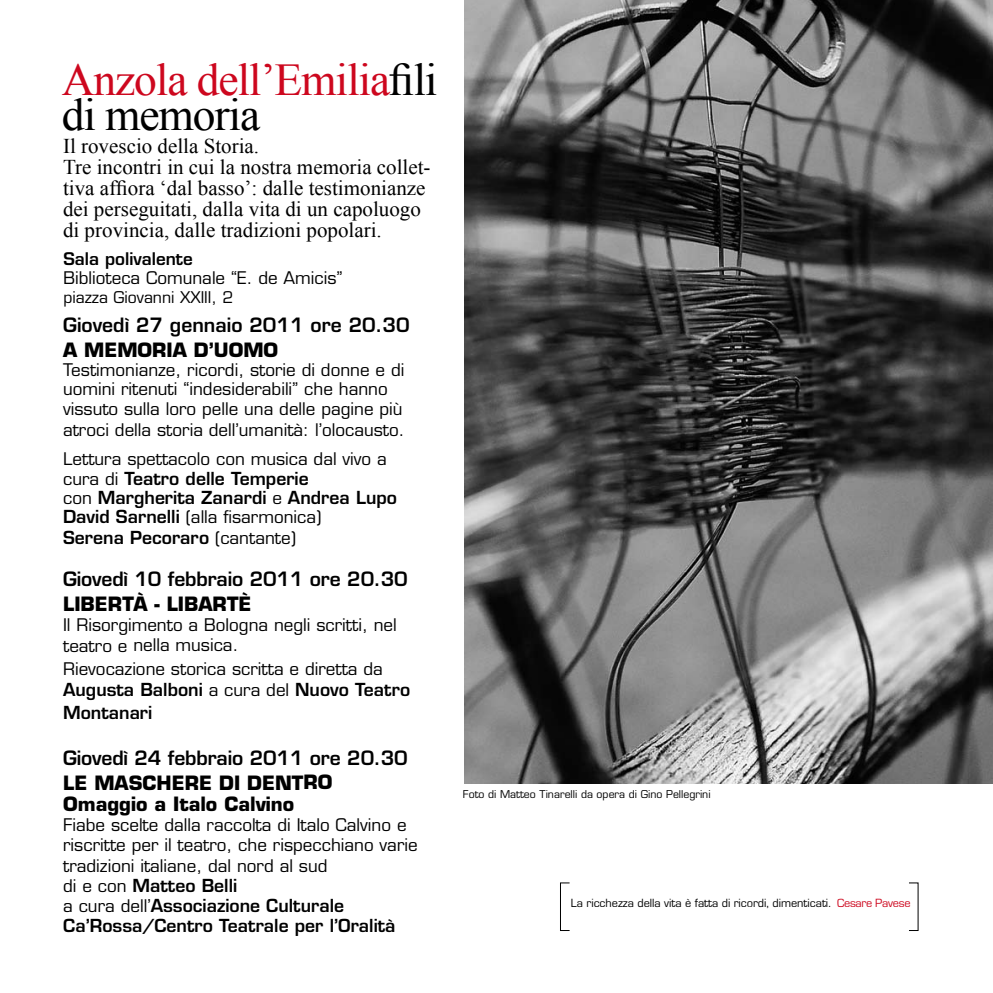
<style>
.page{position:relative;width:993px;height:993px;background:#fff}
.page>*{position:absolute;margin:0;border:0;box-sizing:border-box;transform-origin:0 0}
.t1{font:45.5px/35px "Times New Roman";letter-spacing:-.025em;color:#cd071e}
.t2{font:21px/21px "Times New Roman";color:#000}
.t3{font:600 19.25px "Eurostile LT Std";letter-spacing:-.01em;color:#000}
.t4{font:700 19.25px/21px "Eurostile LT Std";color:#000}
.t5{font:600 17.5px/19.8px "Eurostile LT Std";color:#000}
.t6{font:16.97px/20.3px "Eurostile LT Std";color:#000}
.t7{font:600 16.97px "Eurostile LT Std";color:#000}
.t8{font:15.75px "Eurostile LT Std";color:#000}
.t9{font:12.25px "Eurostile";color:#000}
.t10{font:10.5px "Eurostile LT Std";color:#000}
.s1{color:#000}
.s2{font-weight:400;font-size:16.97px}
.s3{font-weight:600;font-size:17.5px}
.s4{font-family:"Eurostile";font-weight:400;font-size:19.25px}
.s5{color:#cd071e}
</style>
<div class="page">
<img style="left:464px;top:0;width:528px;height:783px">
<div style="left:560px;top:882px;width:10px;height:48px;border:1px solid #000"></div>
<h1 class="t1" style="left:62px;top:62px;width:377px">Anzola dell’Emilia<span class="s1">fili di memoria</span></h1>
<p class="t2" style="left:63px;top:135px;width:369px">Il rovescio della Storia.<br>Tre incontri in cui la nostra memoria collet&shy;tiva affiora ‘dal basso’: dalle testimonianze dei perseguitati, dalla vita di un capoluogo di provincia, dalle tradizioni popolari.</p>
<p class="t7" style="left:63px;top:248px;width:131px">Sala polivalente</p>
<p class="t6" style="left:63px;top:267px;width:281px">Biblioteca Comunale “E. de Amicis”</p>
<p class="t8" style="left:63px;top:288px;width:171px">piazza Giovanni XXIII, 2</p>
<p class="t3" style="left:63px;top:313px;width:348px">Giovedì 27 gennaio 2011 ore 20.30</p>
<p class="t4" style="left:63px;top:339px;width:216px">A MEMORIA D’UOMO</p>
<p class="t6" style="left:63px;top:360px;width:343px;line-height:19.2px">Testimonianze, ricordi, storie di donne e di uomini ritenuti “indesiderabili” che hanno vissuto sulla loro pelle una delle pagine più</p>
<p class="t6" style="left:63px;top:414px;width:343px;line-height:29.8px">atroci della storia dell’umanità: l’olocausto.<br>Lettura spettacolo con musica dal vivo a</p>
<p class="t5" style="left:63px;top:468px;width:335px;line-height:19.2px"><span class="s2">cura di</span> Teatro delle Temperie<br><span class="s2">con</span> Margherita Zanardi <span class="s2">e</span> Andrea Lupo</p>
<p class="t6" style="left:63px;top:506px;width:260px"><span class="s3">David Sarnelli</span> (alla fisarmonica)</p>
<p class="t5" style="left:63px;top:527px;width:234px">Serena Pecoraro <span class="s2">(cantante)</span></p>
<p class="t3" style="left:63px;top:567px;width:346px">Giovedì 10 febbraio 2011 ore 20.30</p>
<p class="t4" style="left:63px;top:593px;width:190px">LIBERTÀ - LIBARTÈ</p>
<p class="t6" style="left:63px;top:614px;width:335px">Il Risorgimento a Bologna negli scritti, nel teatro e nella musica.</p>
<p class="t6" style="left:63px;top:658px;width:321px">Rievocazione storica scritta e diretta da</p>
<p class="t5" style="left:63px;top:677px;width:348px;line-height:23.1px">Augusta Balboni <span class="s2">a cura del</span> Nuovo Teatro<br>Montanari</p>
<p class="t3" style="left:63px;top:745px;width:346px">Giovedì 24 febbraio 2011 ore 20.30</p>
<p class="t4" style="left:63px;top:771px;width:271px">LE MASCHERE DI DENTRO<br>Omaggio a Italo Calvino</p>
<p class="t6" style="left:63px;top:814px;width:356px">Fiabe scelte dalla raccolta di Italo Calvino e riscritte per il teatro, che rispecchiano varie tradizioni italiane, dal nord al sud</p>
<p class="t5" style="left:63px;top:875px;width:334px"><span class="s2">di e con</span> Matteo Belli<br><span class="s2">a cura dell</span><span class="s4">’</span>Associazione Culturale<br>Ca’Rossa/Centro Teatrale per l’Oralità</p>
<p class="t10" style="left:463px;top:787px;width:249px">Foto di Matteo Tinarelli da opera di Gino Pellegrini</p>
<p class="t9" style="left:570px;top:896px;width:341px">La ricchezza della vita è fatta di ricordi, dimenticati. <span class="s5">Cesare Pavese</span></p>
</div>
